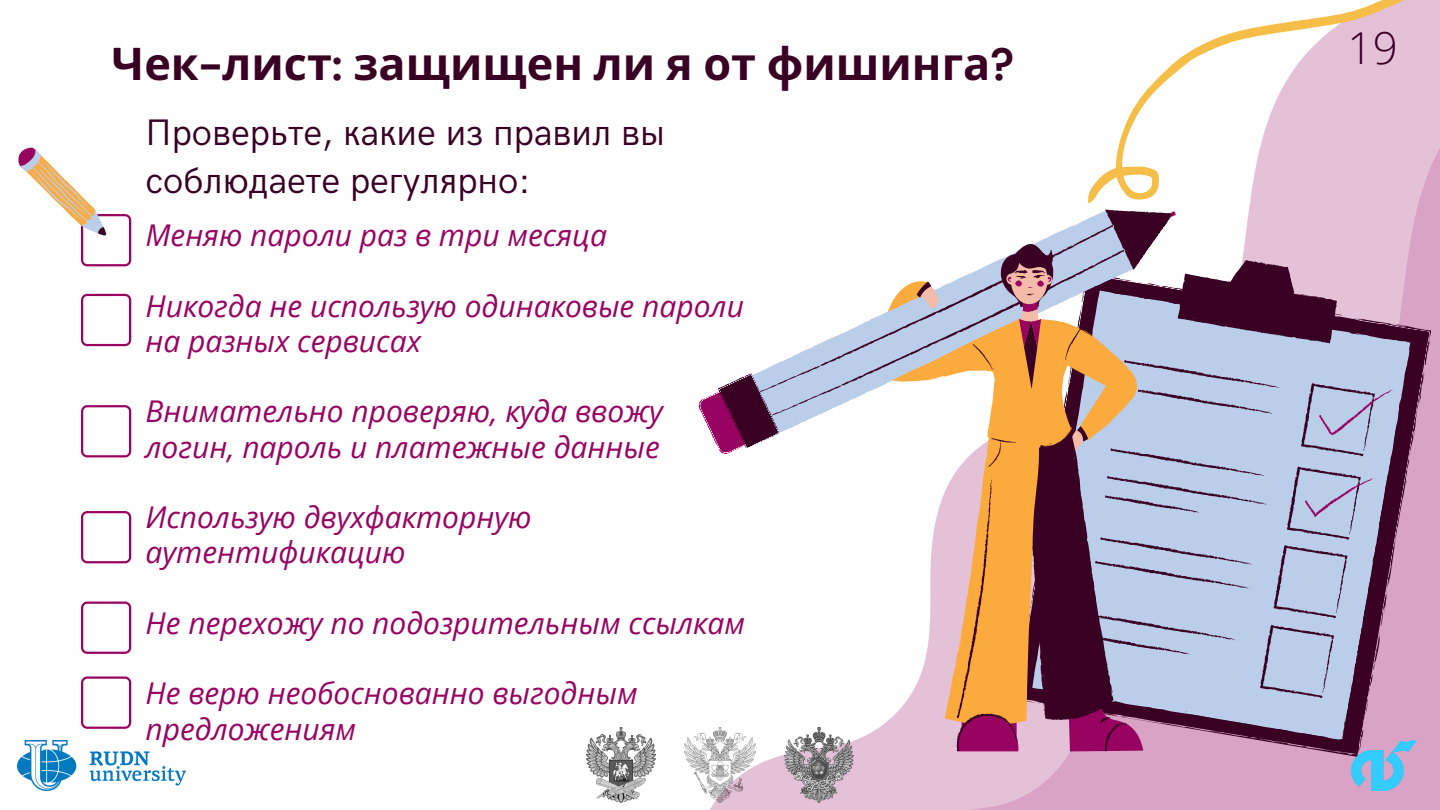
<style>
.page{position:relative;width:1440px;height:810px;background:#fff}
.page>*{position:absolute;margin:0;border:0;box-sizing:border-box;transform-origin:0 0}
.t1{font:700 45px "Noto Sans";color:#390024}
.t2{font:300 44px "Open Sans";color:#390024}
.t3{font:37px/48px "HK Grotesk";color:#390024}
.t4{font:italic 30px/35.2px "Open Sans";color:#980362}
.s1{font-family:"DM Sans"}
</style>
<div class="page">
<svg style="left:846px;top:221px;width:594px;height:589px"></svg>
<svg style="left:1088px;top:0;width:352px;height:221px"></svg>
<img style="left:18px;top:740px;width:168px;height:51px">
<svg style="left:81px;top:294px;width:50px;height:52px"></svg>
<svg style="left:81px;top:405px;width:50px;height:52px"></svg>
<svg style="left:81px;top:511px;width:50px;height:52px"></svg>
<svg style="left:81px;top:602px;width:50px;height:52px"></svg>
<svg style="left:81px;top:676px;width:50px;height:53px"></svg>
<svg style="left:19px;top:148px;width:112px;height:118px"></svg>
<svg style="left:1015px;top:273px;width:416px;height:484px;background:#c994b6"></svg>
<svg style="left:1375px;top:291px;width:36px;height:449px;background:#aa7e9f"></svg>
<svg style="left:698px;top:211px;width:478px;height:243px"></svg>
<svg style="left:718px;top:210px;width:454px;height:238px"></svg>
<svg style="left:881px;top:249px;width:36px;height:502px"></svg>
<svg style="left:917px;top:243px;width:458px;height:508px;background:#b4a1aa"></svg>
<svg style="left:1305px;top:389px;width:89px;height:128px;background:#acb4d3"></svg>
<img style="left:586px;top:728px;width:69px;height:75px">
<img style="left:684px;top:728px;width:72px;height:75px">
<img style="left:785px;top:728px;width:68px;height:75px">
<img style="left:1352px;top:740px;width:64px;height:51px">
<h1 class="t1" style="left:112px;top:32px;width:904px">Чек<span class="s1">-</span>лист<span class="s1">:</span> защищен ли я от фишинга<span class="s1">?</span></h1>
<p class="t3" style="left:145px;top:110px;width:515px">Проверьте, какие из правил вы соблюдаете регулярно:</p>
<p class="t4" style="left:145px;top:217px;width:463px">Меняю пароли раз в три месяца</p>
<p class="t4" style="left:145px;top:287px;width:600px">Никогда не использую одинаковые пароли на разных сервисах</p>
<p class="t4" style="left:145px;top:393px;width:519px">Внимательно проверяю, куда ввожу логин, пароль и платежные данные</p>
<p class="t4" style="left:145px;top:499px;width:388px">Использую двухфакторную аутентификацию</p>
<p class="t4" style="left:145px;top:605px;width:601px">Не перехожу по подозрительным ссылкам</p>
<p class="t4" style="left:145px;top:675px;width:494px">Не верю необоснованно выгодным предложениям</p>
<h2 class="t2" style="left:1348px;top:17px;width:52px">19</h2>
</div>
